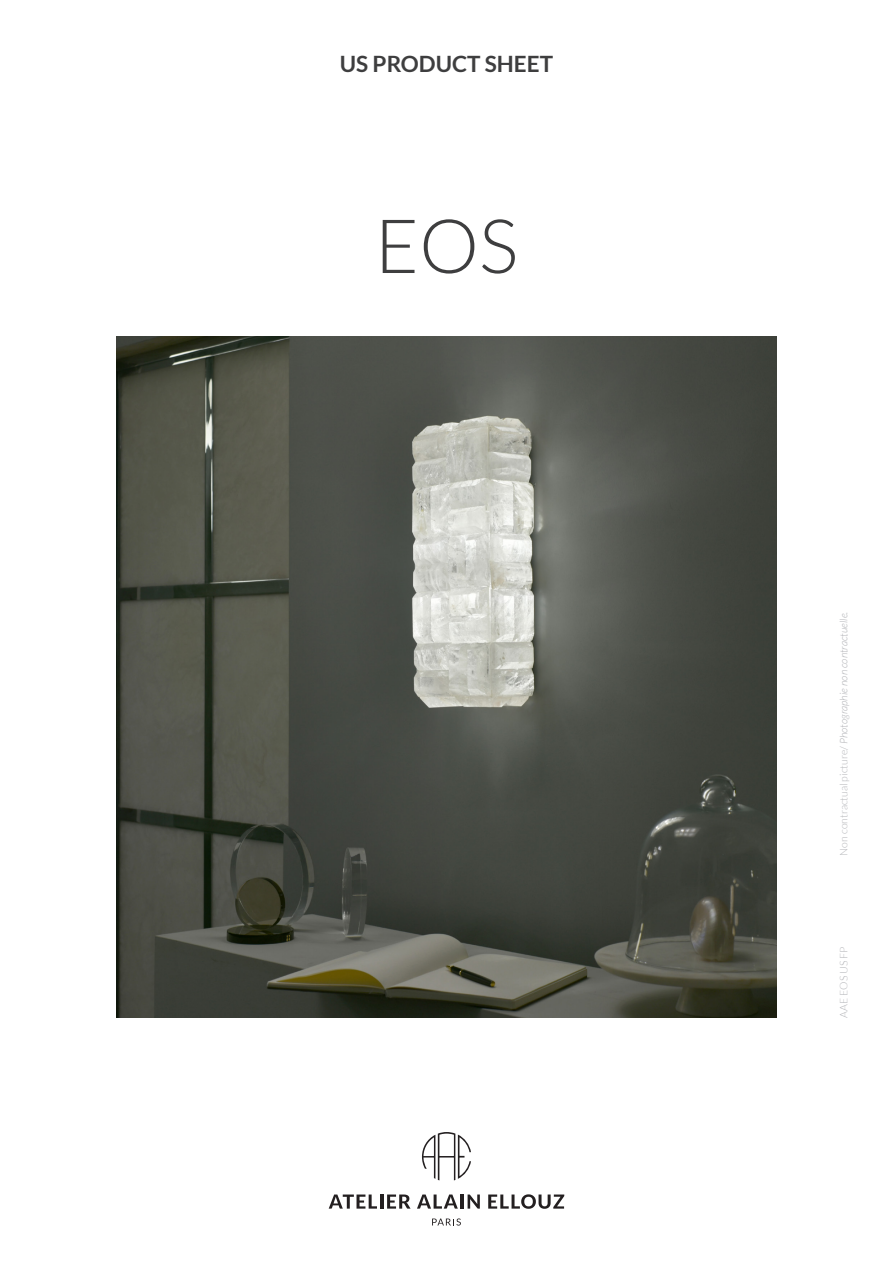
<style>
.page{position:relative;width:893px;height:1263px;background:#fff}
.page>*{position:absolute;margin:0;border:0;box-sizing:border-box;transform-origin:0 0}
.t1{font:300 75px "Lato";color:#3e3e3f}
.t2{font:700 22.5px "Lato";color:#3e3e3f}
.t3{font:italic 300 10.5px "Lato";color:#b2b3b7}
.t4{font:300 10.5px "Lato";color:#b2b3b7}
.s1{font-style:normal}
</style>
<div class="page">
<img style="left:117px;top:337px;width:659px;height:680px">
<svg style="left:422px;top:1132px;width:49px;height:48px"></svg>
<svg style="left:329px;top:1194px;width:48px;height:14px"></svg>
<hr style="left:380px;top:1194px;width:3px;height:14px;background:#231f20">
<svg style="left:387px;top:1194px;width:23px;height:14px"></svg>
<svg style="left:417px;top:1194px;width:41px;height:14px"></svg>
<hr style="left:461px;top:1194px;width:3px;height:14px;background:#231f20">
<svg style="left:468px;top:1194px;width:12px;height:14px"></svg>
<svg style="left:488px;top:1194px;width:76px;height:15px"></svg>
<svg style="left:432px;top:1218px;width:29px;height:7px"></svg>
<p class="t2" style="left:340px;top:51px;width:215px">US PRODUCT SHEET</p>
<p class="t1" style="left:375px;top:206px;width:145px">EOS</p>
<p class="t3" style="left:838px;top:855px;width:246px;rotate:-90deg"><span class="s1">Non contractual picture/</span> Photographie non contractuelle.</p>
<p class="t4" style="left:838px;top:1017px;width:73px;rotate:-90deg">AAE EOS US FP</p>
</div>
